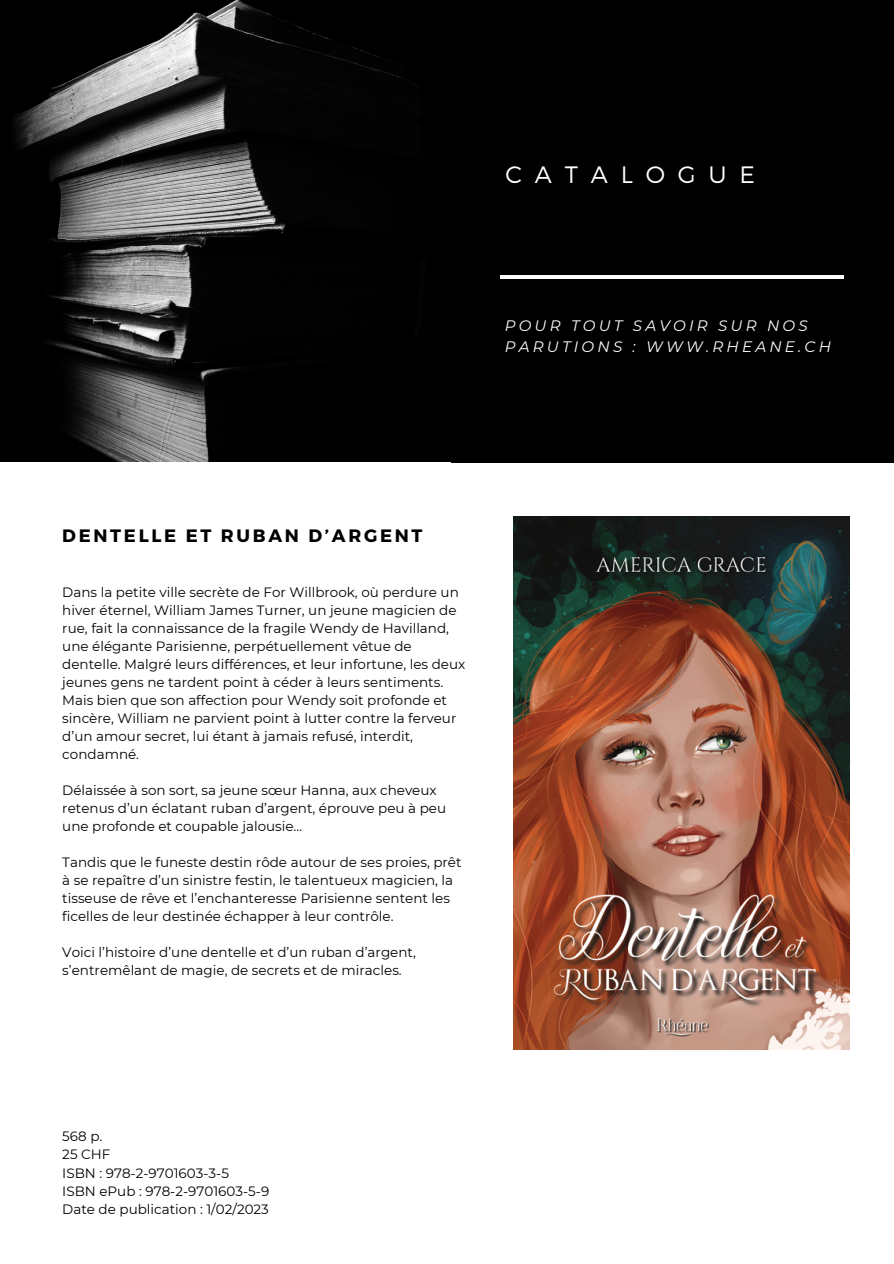
<style>
.page{position:relative;width:894px;height:1264px;background:#fff}
.page>*{position:absolute;margin:0;border:0;box-sizing:border-box;transform-origin:0 0}
.t1{font:300 23.7px "Montserrat";letter-spacing:.54em;color:#fff}
.t2{font:700 17.85px "Montserrat";letter-spacing:.15em;color:#000}
.t3{font:italic 15.15px/20.2px "Montserrat";letter-spacing:.21em;color:#fff}
.t4{font:13.5px/18px "Montserrat";color:#000}
</style>
<div class="page">
<div style="left:450px;top:0;width:443px;height:462px;background:#000"></div>
<img style="left:0;top:0;width:450px;height:462px">
<img style="left:513px;top:516px;width:336px;height:533px">
<hr style="left:500px;top:275px;width:343px;height:3px;background:#fff">
<p class="t1" style="left:505px;top:159px;width:251px">CATALOGUE</p>
<p class="t3" style="left:504px;top:316px;width:328px">POUR TOUT SAVOIR SUR NOS<br>PARUTIONS : WWW.RHEANE.CH</p>
<p class="t2" style="left:62px;top:524px;width:361px">DENTELLE ET RUBAN D’ARGENT</p>
<p class="t4" style="left:62px;top:583px;width:404px">Dans la petite ville secrète de For Willbrook, où perdure un hiver éternel, William James Turner, un jeune magicien de rue, fait la connaissance de la fragile Wendy de Havilland, une élégante Parisienne, perpétuellement vêtue de dentelle. Malgré leurs différences, et leur infortune, les deux jeunes gens ne tardent point à céder à leurs sentiments.<br>Mais bien que son affection pour Wendy soit profonde et sincère, William ne parvient point à lutter contre la ferveur d’un amour secret, lui étant à jamais refusé, interdit, condamné.</p>
<p class="t4" style="left:62px;top:781px;width:385px">Délaissée à son sort, sa jeune sœur Hanna, aux cheveux retenus d’un éclatant ruban d’argent, éprouve peu à peu une profonde et coupable jalousie…</p>
<p class="t4" style="left:62px;top:853px;width:400px">Tandis que le funeste destin rôde autour de ses proies, prêt à se repaître d’un sinistre festin, le talentueux magicien, la tisseuse de rêve et l’enchanteresse Parisienne sentent les ficelles de leur destinée échapper à leur contrôle.</p>
<p class="t4" style="left:62px;top:943px;width:355px">Voici l’histoire d’une dentelle et d’un ruban d’argent, s’entremêlant de magie, de secrets et de miracles.</p>
<p class="t4" style="left:62px;top:1127px;width:42px">568 p.</p>
<h1 class="t4" style="left:62px;top:1145px;width:50px">25 CHF</h1>
<p class="t4" style="left:62px;top:1163px;width:168px">ISBN : 978-2-9701603-3-5</p>
<h3 class="t4" style="left:62px;top:1181px;width:208px">ISBN ePub : 978-2-9701603-5-9</h3>
<h2 class="t4" style="left:62px;top:1199px;width:208px">Date de publication : 1/02/2023</h2>
</div>
